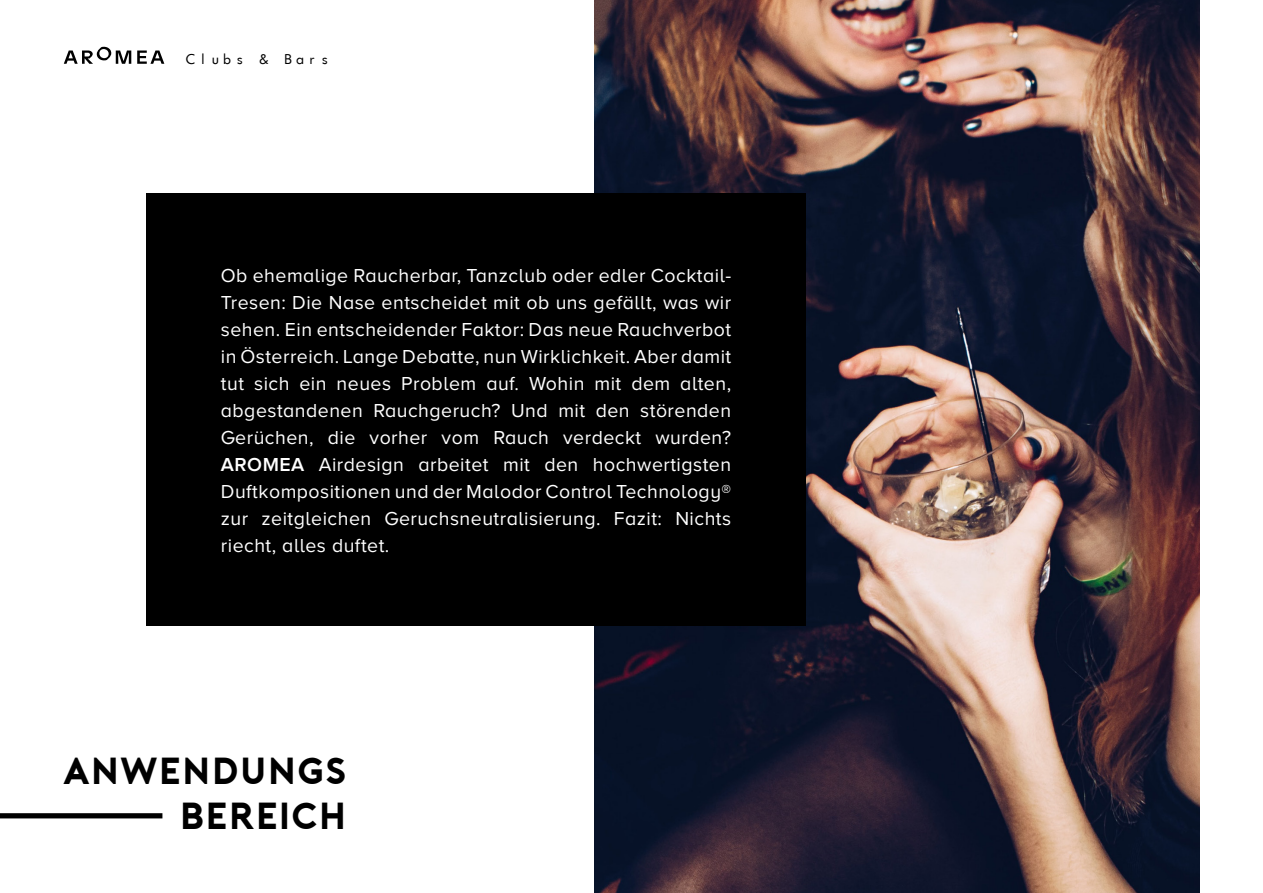
<style>
.page{position:relative;width:1263px;height:893px;background:#fff}
.page>*{position:absolute;margin:0;border:0;box-sizing:border-box;transform-origin:0 0}
.t1{font:37.5px/45px "Porter Bold DEMO";color:#000;text-align:right}
.t2{font:19.5px/27px "Proxima Nova A";letter-spacing:.025em;color:#fff;text-align:justify}
.t3{font:13.5px "Futurist Fixed Width";letter-spacing:-.1em;color:#000}
.s1{font-weight:600}
</style>
<div class="page">
<svg style="left:64px;top:47px;width:67px;height:17px"></svg>
<svg style="left:137px;top:51px;width:27px;height:13px"></svg>
<img style="left:595px;top:0;width:604px;height:893px">
<div style="left:0;top:813px;width:162px;height:5px;background:#000"></div>
<div style="left:146px;top:193px;width:660px;height:433px;background:#000"></div>
<p class="t3" style="left:184px;top:50px;width:149px">Clubs &amp; Bars</p>
<p class="t2" style="left:221px;top:262px;width:512px">Ob ehemalige Raucherbar, Tanzclub oder edler Cocktail-Tresen: Die Nase entscheidet mit ob uns gefällt, was wir sehen. Ein entscheidender Faktor: Das neue Rauchverbot in Österreich. Lange Debatte, nun Wirklichkeit. Aber damit tut sich ein neues Problem auf. Wohin mit dem alten, abgestandenen Rauchgeruch? Und mit den störenden Gerüchen, die vorher vom Rauch verdeckt wurden?<br><span class="s1">AROMEA</span> Airdesign arbeitet mit den hochwertigsten Duftkompositionen und der Malodor Control Technology® zur zeitgleichen Geruchsneutralisierung. Fazit: Nichts riecht, alles duftet.</p>
<h1 class="t1" style="left:63px;top:747px;width:286px">ANWENDUNGS<br>BEREICH</h1>
</div>
